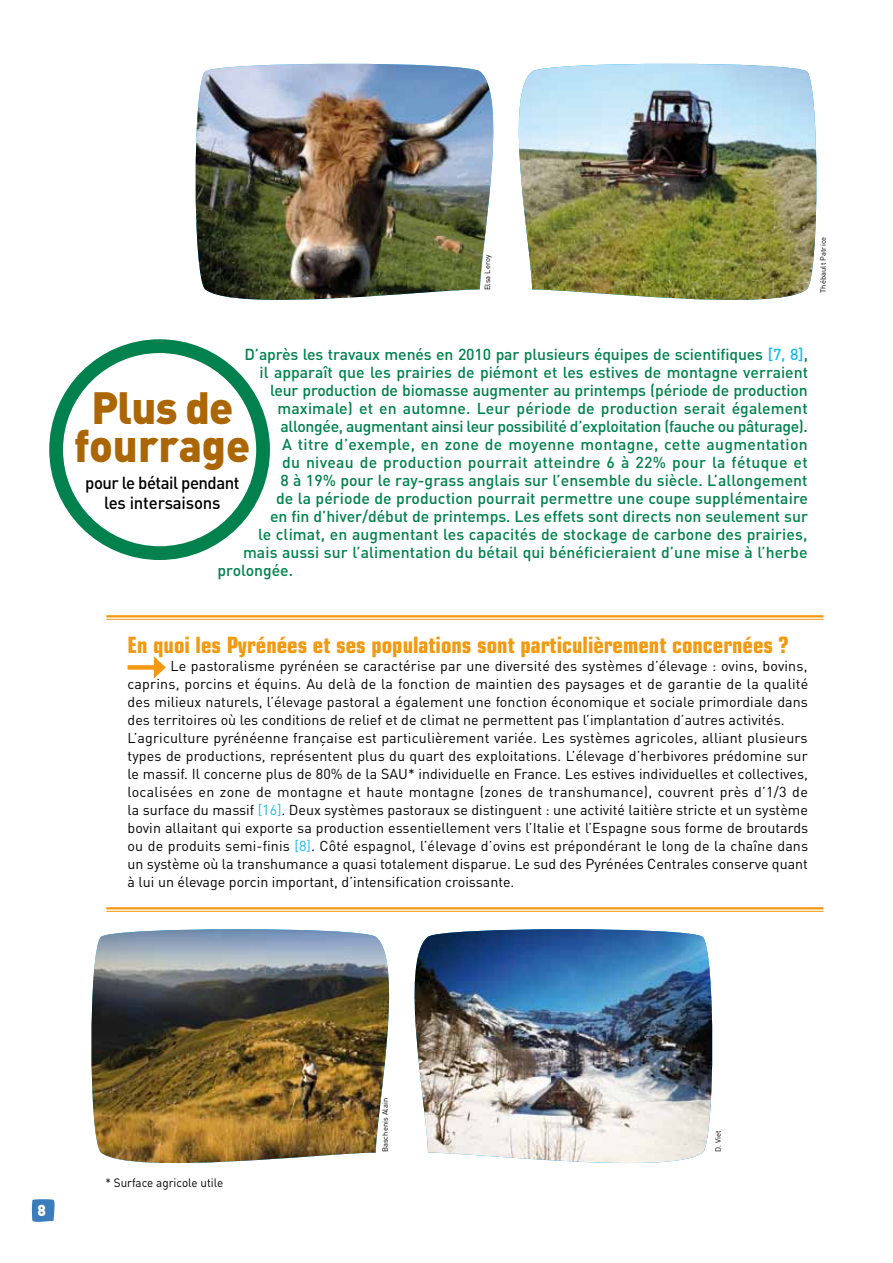
<style>
.page{position:relative;width:893px;height:1263px;background:#fff}
.page>*{position:absolute;margin:0;border:0;box-sizing:border-box;transform-origin:0 0}
.t1{font:900 44.7px/37.5px "DIN";letter-spacing:-.01em;color:#ab6605;text-align:center}
.t2{font:700 condensed 22.5px "Eurostile";color:#f39910}
.t3{font:500 17.25px/20.1px "DIN";letter-spacing:-.03em;color:#000;text-align:center}
.t4{font:500 15.75px "DIN";color:#00814e}
.t5{font:500 15.75px "DIN";letter-spacing:.02em;color:#00814e}
.t6{font:500 15.75px "DIN";letter-spacing:-.02em;color:#00814e}
.t7{font:900 15.75px "DIN";color:#fff}
.t8{font:14.25px/18px "DIN";letter-spacing:.005em;color:#000}
.t9{font:12px "DIN";color:#000}
.t10{font:7.5px "DIN";letter-spacing:.01em;color:#000}
.s1{color:#1bbbea}
</style>
<div class="page">
<div style="left:128px;top:665px;width:30px;height:5px;background:#f39910"></div>
<svg style="left:154px;top:656px;width:12px;height:22px"></svg>
<svg style="left:32px;top:1199px;width:23px;height:23px"></svg>
<hr style="left:106px;top:907px;width:717px;height:2px;background:#f39910">
<hr style="left:106px;top:911px;width:717px;height:1px;background:#f39910">
<hr style="left:106px;top:615px;width:717px;height:2px;background:#f39910">
<hr style="left:106px;top:619px;width:717px;height:1px;background:#f39910">
<div style="left:49px;top:339px;width:221px;height:221px;border:14px solid #00814e;border-radius:50%"></div>
<img style="left:91px;top:929px;width:299px;height:235px">
<img style="left:414px;top:929px;width:299px;height:235px">
<img style="left:195px;top:64px;width:299px;height:236px">
<img style="left:518px;top:64px;width:299px;height:236px">
<p class="t10" style="left:483px;top:290px;width:37px;rotate:-90deg">Elsa Leroy</p>
<p class="t10" style="left:818px;top:293px;width:57px;rotate:-90deg">Thébault Patrice</p>
<p class="t4" style="left:245px;top:345px;width:565px">D’après les travaux menés en 2010 par plusieurs équipes de scientifiques <span class="s1">[7, 8]</span>,</p>
<p class="t4" style="left:260px;top:363px;width:550px">il apparaît que les prairies de piémont et les estives de montagne verraient</p>
<p class="t4" style="left:270px;top:381px;width:539px">leur production de biomasse augmenter au printemps (période de production</p>
<p class="t4" style="left:278px;top:399px;width:532px">maximale) et en automne. Leur période de production serait également</p>
<p class="t6" style="left:281px;top:417px;width:529px">allongée, augmentant ainsi leur possibilité d’exploitation (fauche ou pâturage).</p>
<p class="t5" style="left:282px;top:435px;width:527px">A titre d’exemple, en zone de moyenne montagne, cette augmentation</p>
<p class="t5" style="left:282px;top:453px;width:527px">du niveau de production pourrait atteindre 6 à 22% pour la fétuque et</p>
<p class="t4" style="left:281px;top:471px;width:529px">8 à 19% pour le ray-grass anglais sur l’ensemble du siècle. L’allongement</p>
<p class="t4" style="left:276px;top:489px;width:533px">de la période de production pourrait permettre une coupe supplémentaire</p>
<p class="t4" style="left:270px;top:507px;width:539px">en fin d’hiver/début de printemps. Les effets sont directs non seulement sur</p>
<p class="t4" style="left:258px;top:525px;width:551px">le climat, en augmentant les capacités de stockage de carbone des prairies,</p>
<p class="t4" style="left:243px;top:543px;width:566px">mais aussi sur l’alimentation du bétail qui bénéficieraient d’une mise à l’herbe</p>
<p class="t4" style="left:218px;top:561px;width:77px">prolongée.</p>
<h1 class="t1" style="left:74px;top:387px;width:178px">Plus de fourrage</h1>
<p class="t3" style="left:85px;top:472px;width:156px">pour le bétail pendant les intersaisons</p>
<h2 class="t2" style="left:128px;top:631px;width:662px">En quoi les Pyrénées et ses populations sont particulièrement concernées ?</h2>
<p class="t8" style="left:128px;top:656px;width:682px;text-indent:43px">Le pastoralisme pyrénéen se caractérise par une diversité des systèmes d’élevage : ovins, bovins, caprins, porcins et équins. Au delà de la fonction de maintien des paysages et de garantie de la qualité des milieux naturels, l’élevage pastoral a également une fonction économique et sociale primordiale dans des territoires où les conditions de relief et de climat ne permettent pas l’implantation d’autres activités.<br>L’agriculture pyrénéenne française est particulièrement variée. Les systèmes agricoles, alliant plusieurs types de productions, représentent plus du quart des exploitations. L’élevage d’herbivores prédomine sur le massif. Il concerne plus de 80% de la SAU* individuelle en France. Les estives individuelles et collectives, localisées en zone de montagne et haute montagne (zones de transhumance), couvrent près d’1/3 de la surface du massif <span class="s1">[16]</span>. Deux systèmes pastoraux se distinguent : une activité laitière stricte et un système bovin allaitant qui exporte sa production essentiellement vers l’Italie et l’Espagne sous forme de broutards ou de produits semi-finis <span class="s1">[8]</span>. Côté espagnol, l’élevage d’ovins est prépondérant le long de la chaîne dans un système où la transhumance a quasi totalement disparue. Le sud des Pyrénées Centrales conserve quant à lui un élevage porcin important, d’intensification croissante.</p>
<p class="t7" style="left:38px;top:1200px;width:10px">8</p>
<p class="t9" style="left:105px;top:1175px;width:119px">* Surface agricole utile</p>
<p class="t10" style="left:380px;top:1152px;width:56px;rotate:-90deg">Baschenis Alain</p>
<p class="t10" style="left:713px;top:1152px;width:23px;rotate:-90deg">D. Viet</p>
</div>
